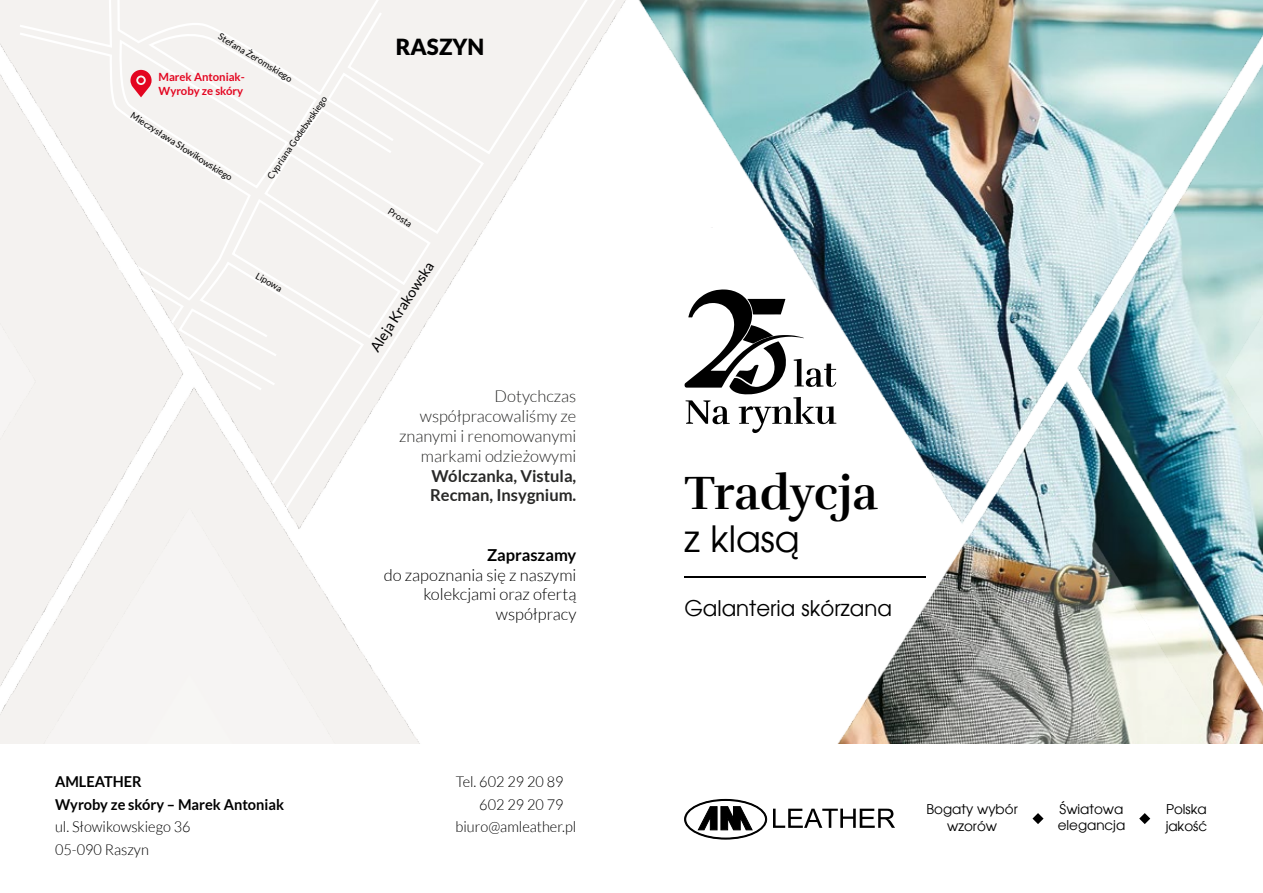
<style>
.page{position:relative;width:1263px;height:893px;background:#fff}
.page>*{position:absolute;margin:0;border:0;box-sizing:border-box;transform-origin:0 0}
.t1{font:700 48px "Rufina";color:#000}
.t2{font:36.3px "Avalon";color:#000}
.t3{font:900 22.2px "Lato";color:#000}
.t4{font:21.6px "Avalon";color:#000}
.t5{font:300 16.5px/19.8px "Lato";color:#282827;text-align:right}
.t6{font:300 16.5px/19.8px "Lato";color:#000;text-align:right}
.t7{font:700 16.5px/19.8px "Lato";color:#282827}
.t8{font:700 16.5px "Lato";color:#000}
.t9{font:300 15px/22.5px "Lato";color:#000}
.t10{font:700 15px/22.5px "Lato";color:#000}
.t11{font:14.25px "Lato";color:#000}
.t12{font:13.5px/16.2px "Avalon";color:#000}
.t13{font:700 11.25px/13.5px "Lato";color:#e30520}
.t14{font:9.15px "Lato";color:#000}
</style>
<div class="page">
<img style="left:0;top:0;width:626px;height:744px">
<img style="left:638px;top:0;width:625px;height:744px">
<svg style="left:1032px;top:813px;width:11px;height:11px"></svg>
<svg style="left:1139px;top:813px;width:11px;height:11px"></svg>
<hr style="left:684px;top:576px;width:241px;height:2px;background:#000">
<svg style="left:773px;top:809px;width:122px;height:19px"></svg>
<svg style="left:684px;top:799px;width:83px;height:40px"></svg>
<svg style="left:684px;top:289px;width:152px;height:144px"></svg>
<p class="t14" style="left:222px;top:31px;width:86px;rotate:31deg">Stefana Żeromskiego</p>
<p class="t14" style="left:266px;top:175px;width:100px;rotate:-56deg">Cypriana Godebwskiego</p>
<p class="t13" style="left:159px;top:70px;width:88px">Marek Antoniak-<br>Wyroby ze skóry</p>
<p class="t14" style="left:135px;top:110px;width:120px;rotate:33deg">Mieczysława Słowikowskiego</p>
<h3 class="t3" style="left:396px;top:34px;width:90px">RASZYN</h3>
<p class="t14" style="left:392px;top:206px;width:28px;rotate:33deg">Prosta</p>
<p class="t14" style="left:259px;top:270px;width:30px;rotate:30deg">Lipowa</p>
<h3 class="t11" style="left:367px;top:346px;width:106px;rotate:-57deg">Aleja Krakowska</h3>
<h3 class="t5" style="left:399px;top:387px;width:179px">Dotychczas współpracowaliśmy ze znanymi i renomowanymi markami odzieżowymi</h3>
<h3 class="t7" style="left:430px;top:465px;width:148px">Wólczanka, Vistula,<br>Recman, Insygnium.</h3>
<h3 class="t10" style="left:55px;top:770px;width:230px">AMLEATHER<br>Wyroby ze skóry – Marek Antoniak</h3>
<h3 class="t9" style="left:55px;top:816px;width:137px">ul. Słowikowskiego 36<br>05-090 Raszyn</h3>
<h3 class="t8" style="left:487px;top:545px;width:91px">Zapraszamy</h3>
<h3 class="t6" style="left:384px;top:565px;width:194px">do zapoznania się z naszymi kolekcjami oraz ofertą współpracy</h3>
<h3 class="t9" style="left:456px;top:771px;width:109px">Tel. 602 29 20 89</h3>
<h3 class="t9" style="left:479px;top:793px;width:86px">602 29 20 79</h3>
<h3 class="t9" style="left:455px;top:816px;width:122px">biuro@amleather.pl</h3>
<h1 class="t1" style="left:684px;top:464px;width:195px">Tradycja</h1>
<h2 class="t2" style="left:684px;top:518px;width:117px">z klasą</h2>
<h3 class="t4" style="left:684px;top:595px;width:209px">Galanteria skórzana</h3>
<h3 class="t12" style="left:926px;top:801px;width:93px;text-align:center">Bogaty wybór wzorów</h3>
<h3 class="t12" style="left:1058px;top:800px;width:69px">Światowa elegancja</h3>
<h3 class="t12" style="left:1166px;top:801px;width:43px">Polska jakość</h3>
</div>
